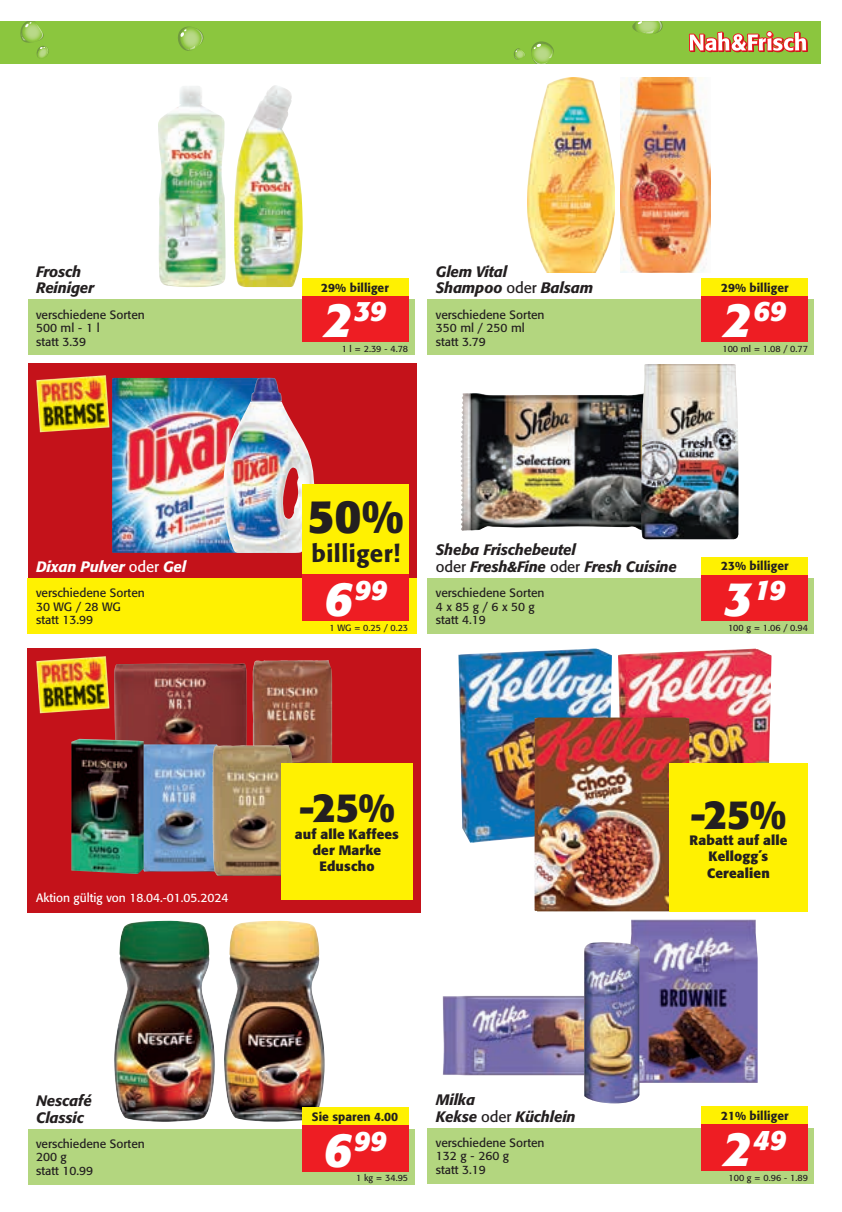
<style>
.page{position:relative;width:842px;height:1212px;background:#fff}
.page>*{position:absolute;margin:0;border:0;box-sizing:border-box;transform-origin:0 0}
.t1{font:700 46.5px "Formata Std";color:#231f20}
.t2{font:700 40.5px "Formata Std";color:#231f20}
.t3{font:italic 700 28.05px "Formata Std";color:#fff}
.t4{font:500 24px "Formata Std";letter-spacing:.02em;color:#231f20}
.t5{font:italic 500 15px/16.5px "Formata Std";letter-spacing:-.01em;color:#231f20}
.t6{font:italic 500 15px "Formata Std";letter-spacing:-.01em;color:#fff}
.t7{font:700 13.5px/16.2px "Formata Std";letter-spacing:.01em;color:#231f20}
.t8{font:12px/13.5px "Formata Std";color:#231f20}
.t9{font:500 12px "Formata Std";color:#231f20}
.t10{font:12px "Formata Std";color:#fff}
.t11{font:9px "Formata Std";color:#231f20}
.s1{font-weight:400;font-style:normal}
.s2{font-size:48px}
</style>
<div class="page">
<div style="left:28px;top:648px;width:393px;height:264px;background:#c4121a"></div>
<img style="left:36px;top:656px;width:74px;height:58px">
<div style="left:0;top:21px;width:821px;height:43px;background:#8bc63e"></div>
<svg style="left:20px;top:21px;width:29px;height:37px"></svg>
<svg style="left:632px;top:21px;width:31px;height:13px"></svg>
<svg style="left:531px;top:41px;width:23px;height:23px"></svg>
<svg style="left:514px;top:48px;width:11px;height:12px"></svg>
<svg style="left:178px;top:27px;width:26px;height:24px"></svg>
<svg style="left:689px;top:31px;width:119px;height:21px"></svg>
<div style="left:28px;top:364px;width:389px;height:270px;background:#c4121a"></div>
<img style="left:36px;top:375px;width:80px;height:58px">
<img style="left:112px;top:378px;width:111px;height:175px">
<img style="left:442px;top:995px;width:141px;height:81px">
<img style="left:630px;top:920px;width:128px;height:163px">
<div style="left:427px;top:1128px;width:387px;height:55px;background:#b3d67f"></div>
<div style="left:702px;top:1124px;width:106px;height:47px;background:#ee1d23"></div>
<div style="left:702px;top:1107px;width:106px;height:17px;background:#fff101"></div>
<img style="left:458px;top:649px;width:154px;height:193px">
<img style="left:618px;top:649px;width:153px;height:114px">
<img style="left:224px;top:921px;width:101px;height:201px">
<img style="left:114px;top:921px;width:101px;height:201px">
<div style="left:28px;top:1129px;width:387px;height:55px;background:#b3d67f"></div>
<div style="left:302px;top:1125px;width:106px;height:46px;background:#ee1d23"></div>
<div style="left:302px;top:1108px;width:106px;height:17px;background:#fff101"></div>
<img style="left:460px;top:393px;width:181px;height:138px">
<img style="left:641px;top:364px;width:97px;height:175px">
<div style="left:427px;top:578px;width:387px;height:56px;background:#b3d67f"></div>
<div style="left:702px;top:574px;width:106px;height:47px;background:#ee1d23"></div>
<div style="left:702px;top:557px;width:106px;height:17px;background:#fff101"></div>
<img style="left:620px;top:77px;width:90px;height:196px">
<img style="left:527px;top:77px;width:88px;height:196px">
<div style="left:427px;top:300px;width:387px;height:55px;background:#b3d67f"></div>
<div style="left:702px;top:296px;width:106px;height:46px;background:#ee1d23"></div>
<div style="left:702px;top:279px;width:106px;height:17px;background:#fff101"></div>
<img style="left:223px;top:378px;width:91px;height:175px">
<div style="left:28px;top:578px;width:389px;height:56px;background:#fff101"></div>
<img style="left:158px;top:86px;width:68px;height:201px">
<img style="left:234px;top:85px;width:69px;height:202px">
<div style="left:28px;top:300px;width:387px;height:55px;background:#b3d67f"></div>
<div style="left:302px;top:296px;width:106px;height:46px;background:#ee1d23"></div>
<div style="left:302px;top:279px;width:106px;height:17px;background:#fff101"></div>
<img style="left:534px;top:717px;width:155px;height:194px">
<div style="left:669px;top:763px;width:139px;height:149px;background:#fff101"></div>
<img style="left:253px;top:660px;width:79px;height:103px">
<img style="left:114px;top:663px;width:133px;height:82px">
<img style="left:144px;top:744px;width:96px;height:127px">
<img style="left:71px;top:739px;width:73px;height:135px">
<img style="left:212px;top:745px;width:81px;height:131px">
<img style="left:583px;top:942px;width:57px;height:161px">
<div style="left:281px;top:763px;width:131px;height:136px;background:#fff101"></div>
<div style="left:303px;top:574px;width:106px;height:47px;background:#ee1d23"></div>
<div style="left:303px;top:485px;width:106px;height:89px;background:#fff101"></div>
<p class="t5" style="left:36px;top:263px;width:60px">Frosch<br>Reiniger</p>
<p class="t9" style="left:321px;top:280px;width:69px">29% billiger</p>
<p class="t5" style="left:436px;top:263px;width:159px">Glem Vital<br>Shampoo <span class="s1">oder</span> Balsam</p>
<p class="t9" style="left:721px;top:280px;width:69px">29% billiger</p>
<p class="t8" style="left:36px;top:307px;width:110px">verschiedene Sorten<br>500 ml - 1 l<br>statt 3.39</p>
<h3 class="t3" style="left:324px;top:294px;width:64px"><span class="s2">2</span>39</h3>
<p class="t11" style="left:342px;top:343px;width:68px">1 l = 2.39 - 4.78</p>
<p class="t8" style="left:436px;top:307px;width:110px">verschiedene Sorten<br>350 ml / 250 ml statt 3.79</p>
<h3 class="t3" style="left:723px;top:294px;width:64px"><span class="s2">2</span>69</h3>
<p class="t11" style="left:722px;top:343px;width:87px">100 ml = 1.08 / 0.77</p>
<p class="t6" style="left:36px;top:557px;width:152px">Dixan Pulver <span class="s1">oder</span> Gel</p>
<p class="t8" style="left:36px;top:586px;width:110px">verschiedene Sorten<br>30 WG / 28 WG statt 13.99</p>
<h1 class="t1" style="left:307px;top:487px;width:98px">50%</h1>
<h3 class="t4" style="left:311px;top:538px;width:90px">billiger!</h3>
<h3 class="t3" style="left:324px;top:572px;width:64px"><span class="s2">6</span>99</h3>
<p class="t11" style="left:330px;top:622px;width:80px">1 WG = 0.25 / 0.23</p>
<p class="t5" style="left:436px;top:542px;width:243px">Sheba Frischebeutel<br><span class="s1">oder</span> Fresh&amp;Fine <span class="s1">oder</span> Fresh Cuisine</p>
<p class="t9" style="left:721px;top:558px;width:69px">23% billiger</p>
<p class="t8" style="left:436px;top:586px;width:110px">verschiedene Sorten<br>4 x 85 g / 6 x 50 g statt 4.19</p>
<h3 class="t3" style="left:724px;top:572px;width:63px"><span class="s2">3</span>19</h3>
<p class="t11" style="left:728px;top:622px;width:81px">100 g = 1.06 / 0.94</p>
<p class="t10" style="left:36px;top:891px;width:194px">Aktion gültig von 18.04.-01.05.2024</p>
<h2 class="t2" style="left:299px;top:783px;width:98px">-25%</h2>
<p class="t7" style="left:313px;top:842px;width:70px;text-align:center">der Marke<br>Eduscho</p>
<p class="t7" style="left:295px;top:825px;width:106px">auf alle Kaffees</p>
<h2 class="t2" style="left:690px;top:789px;width:98px">-25%</h2>
<p class="t7" style="left:707px;top:848px;width:64px">Kellogg´s<br>Cerealien</p>
<p class="t7" style="left:690px;top:832px;width:99px">Rabatt auf alle</p>
<p class="t5" style="left:36px;top:1092px;width:57px">Nescafé<br>Classic</p>
<p class="t9" style="left:312px;top:1109px;width:88px">Sie sparen 4.00</p>
<p class="t5" style="left:436px;top:1092px;width:141px">Milka<br>Kekse <span class="s1">oder</span> Küchlein</p>
<p class="t9" style="left:721px;top:1108px;width:69px">21% billiger</p>
<p class="t8" style="left:36px;top:1137px;width:110px">verschiedene Sorten<br>200 g<br>statt 10.99</p>
<h3 class="t3" style="left:324px;top:1123px;width:64px"><span class="s2">6</span>99</h3>
<p class="t11" style="left:356px;top:1173px;width:53px">1 kg = 34.95</p>
<p class="t8" style="left:436px;top:1136px;width:110px">verschiedene Sorten<br>132 g - 260 g<br>statt 3.19</p>
<h3 class="t3" style="left:723px;top:1122px;width:64px"><span class="s2">2</span>49</h3>
<p class="t11" style="left:728px;top:1172px;width:81px">100 g = 0.96 - 1.89</p>
</div>
